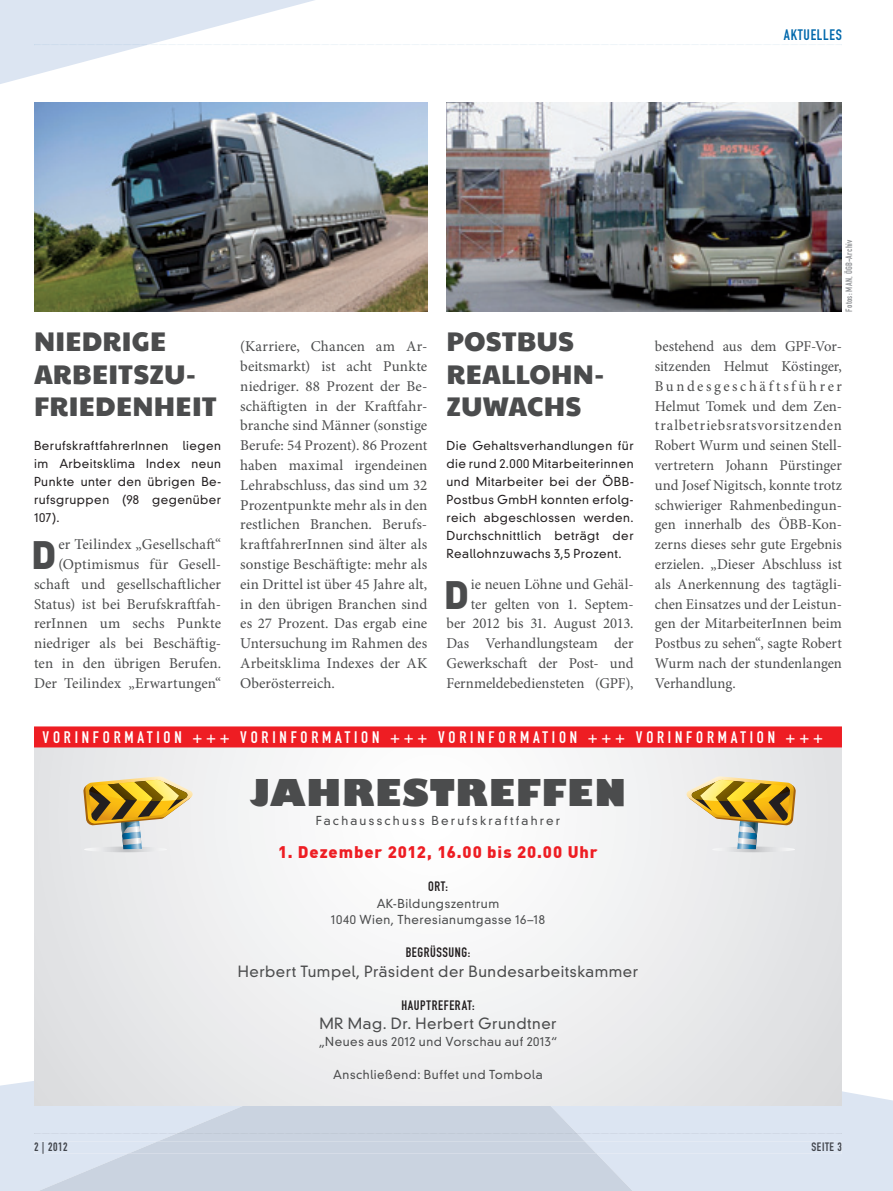
<style>
.page{position:relative;width:893px;height:1191px;background:#fff}
.page>*{position:absolute;margin:0;border:0;box-sizing:border-box;transform-origin:0 0}
.t1{font:900 38.85px "DIN";color:#4b4c4d}
.t2{font:800 36px "Gill Sans";letter-spacing:.025em;color:#4b4c4d}
.t3{font:27px/32.4px "Paytone One";letter-spacing:.005em;color:#4b4c4d}
.t4{font:16.5px "DIN Engschrift Std";letter-spacing:.23em;color:#fff}
.t5{font:900 16.5px "DIN";letter-spacing:.055em;color:#ee1d23}
.t6{font:15px/19.8px "Minion Pro";letter-spacing:.005em;color:#4b4c4d;text-align:right}
.t7{font:300 15px "DIN Neuzeit Grotesk Std";letter-spacing:.035em;color:#4b4c4d}
.t8{font:15px "DIN Engschrift Std";letter-spacing:.05em;color:#0068ac}
.t9{font:13.5px "DIN Engschrift Std";letter-spacing:.045em;color:#231f20}
.t10{font:300 12px/18px "DIN Neuzeit Grotesk Std";letter-spacing:.04em;color:#231f20;text-align:justify}
.t11{font:300 12px/16.5px "DIN Neuzeit Grotesk Std";letter-spacing:.045em;color:#4b4c4d;text-align:center}
.t12{font:300 12px "DIN Neuzeit Grotesk Std";letter-spacing:.185em;color:#4b4c4d}
.t13{font:12px "DIN Engschrift Std";letter-spacing:.05em;color:#4b4c4d}
.t14{font:9px "DIN Engschrift";letter-spacing:.025em;color:#939598}
</style>
<div class="page">
<svg style="left:0;top:0;width:842px;height:84px"></svg>
<div style="left:0;top:1081px;width:893px;height:110px;background:#dce5f2"></div>
<svg style="left:157px;top:1106px;width:428px;height:35px;background:#ccd5e2"></svg>
<svg style="left:34px;top:1133px;width:808px;height:1px"></svg>
<svg style="left:34px;top:1141px;width:807px;height:50px;background:#d1d9e6"></svg>
<img style="left:34px;top:102px;width:393px;height:209px">
<img style="left:446px;top:102px;width:396px;height:209px">
<svg style="left:34px;top:747px;width:808px;height:359px"></svg>
<div style="left:34px;top:726px;width:808px;height:21px;background:#ee1d23"></div>
<svg style="left:83px;top:776px;width:110px;height:76px;background:#ccbc8b"></svg>
<svg style="left:686px;top:776px;width:110px;height:76px;background:#ccbc8b"></svg>
<p class="t8" style="left:784px;top:26px;width:60px">AKTUELLES</p>
<p class="t14" style="left:844px;top:311px;width:73px;rotate:-90deg">Fotos: MAN, ÖGB-Archiv</p>
<h3 class="t3" style="left:34px;top:325px;width:184px">NIEDRIGE<br>ARBEITSZU-<br>FRIEDENHEIT</h3>
<p class="t10" style="left:34px;top:437px;width:189px">BerufskraftfahrerInnen liegen im Arbeitsklima Index neun Punkte unter den übrigen Be&shy;rufsgruppen (98 gegenüber 107).</p>
<h1 class="t1" style="left:31px;top:529px;width:27px">d</h1>
<h3 class="t3" style="left:446px;top:325px;width:159px">POSTBUS<br>REALLOHN-<br>ZUWACHS</h3>
<p class="t10" style="left:446px;top:437px;width:189px">Die Gehaltsverhandlungen für die rund 2.000 Mitarbeiterinnen und Mitarbeiter bei der ÖBB-Postbus GmbH konnten erfolg&shy;reich abgeschlossen werden.<br>Durchschnittlich beträgt der Reallohnzuwachs 3,5 Prozent.</p>
<h1 class="t1" style="left:444px;top:568px;width:27px">d</h1>
<p class="t6" style="left:240px;top:336px;width:189px;text-align:justify">(Karriere, Chancen am Ar&shy;beitsmarkt) ist acht Punkte niedriger. 88 Prozent der Be&shy;schäftigten in der Kraftfahr&shy;branche sind Männer (sonstige Berufe: 54 Prozent). 86 Prozent haben maximal irgendeinen Lehrabschluss, das sind um 32<br>Prozentpunkte mehr als in den restlichen Branchen. Berufs&shy;kraftfahrerInnen sind älter als sonstige Beschäftigte: mehr als ein Drittel ist über 45 Jahre alt, in den übrigen Branchen sind es 27 Prozent. Das ergab eine Untersuchung im Rahmen des Arbeitsklima Indexes der AK Oberösterreich.</p>
<p class="t6" style="left:655px;top:336px;width:189px;text-align:justify">bestehend aus dem GPF-Vor&shy;sitzenden Helmut Köstinger, Bundesgeschäftsführer Helmut Tomek und dem Zen&shy;tralbetriebsratsvorsitzenden Robert Wurm und seinen Stell&shy;vertretern Johann Pürstinger und Josef Nigitsch, konnte trotz schwieriger Rahmenbedingun&shy;gen innerhalb des ÖBB-Kon&shy;zerns dieses sehr gute Ergebnis erzielen. „Dieser Abschluss ist als Anerkennung des tagtägli&shy;chen Einsatzes und der Leistun&shy;gen der MitarbeiterInnen beim Postbus zu sehen“, sagte Robert Wurm nach der stundenlangen Verhandlung.</p>
<p class="t4" style="left:43px;top:728px;width:782px">VORINFORMATION +++ VORINFORMATION +++ VORINFORMATION +++ VORINFORMATION +++</p>
<h2 class="t2" style="left:250px;top:770px;width:378px">JAHRESTREFFEN</h2>
<p class="t12" style="left:316px;top:813px;width:246px">Fachausschuss Berufskraftfahrer</p>
<p class="t5" style="left:278px;top:841px;width:321px">1. dezember 2012, 16.00 bis 20.00 Uhr</p>
<p class="t9" style="left:428px;top:878px;width:21px">ORT:</p>
<p class="t11" style="left:331px;top:895px;width:216px">AK-Bildungszentrum<br>1040 Wien, Theresianumgasse 16–18</p>
<p class="t9" style="left:406px;top:944px;width:66px">BEGRÜSSUNG:</p>
<p class="t7" style="left:238px;top:962px;width:402px">Herbert Tumpel, Präsident der Bundesarbeitskammer</p>
<p class="t9" style="left:401px;top:997px;width:75px">HAUPTREFERAT:</p>
<p class="t7" style="left:319px;top:1014px;width:239px">MR Mag. Dr. Herbert Grundtner</p>
<p class="t11" style="left:319px;top:1033px;width:240px">„Neues aus 2012 und Vorschau auf 2013“</p>
<p class="t11" style="left:333px;top:1066px;width:211px">Anschließend: Buffet und Tombola</p>
<p class="t6" style="left:34px;top:534px;width:189px">er Teilindex „Gesellschaft“ (Optimismus für Gesell&shy;schaft und gesellschaftlicher<br>Status) ist bei Berufskraftfah&shy;rerInnen um sechs Punkte niedriger als bei Beschäftig&shy;ten in den übrigen Berufen.<br>Der Teilindex „Erwartungen“</p>
<p class="t6" style="left:446px;top:574px;width:189px">ie neuen Löhne und Gehäl-<br>ter gelten von 1. Septem-<br>ber 2012 bis 31. August 2013.<br>Das Verhandlungsteam der<br>Gewerkschaft der Post- und<br>Fernmeldebediensteten (GPF),</p>
<p class="t13" style="left:34px;top:1139px;width:35px">2 | 2012</p>
<p class="t13" style="left:811px;top:1139px;width:32px">SEITE 3</p>
</div>
